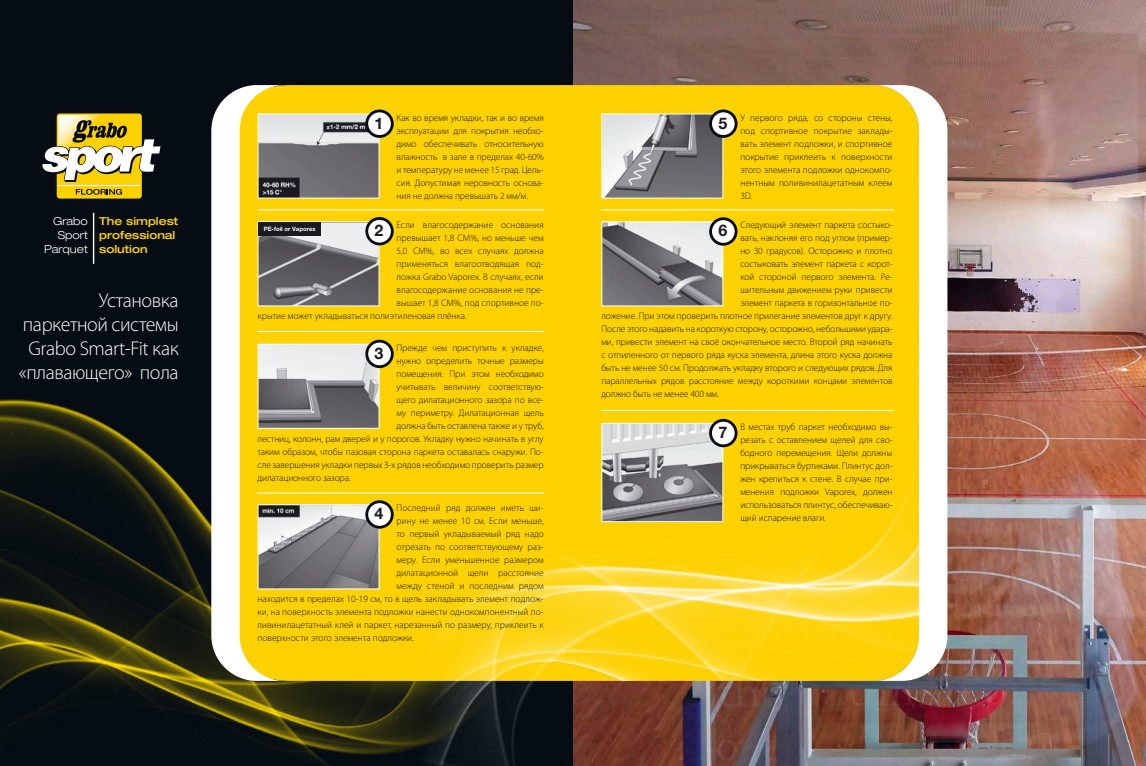
<style>
.page{position:relative;width:1146px;height:766px;background:#fff}
.page>*{position:absolute;margin:0;border:0;box-sizing:border-box;transform-origin:0 0}
.t1{font:300 20px/24px "Myriad Pro";letter-spacing:-.02em;color:#fff;text-align:right}
.t2{font:700 16px "Helvetica Neue LT Pro";color:#1a1a1f}
.t3{font:500 expanded 11px/14px "Helvetica Neue LT Pro";color:#fed100}
.t4{font:300 expanded 11px/14px "Helvetica Neue LT Pro";color:#fff;text-align:right}
.t5{font:300 9.5px/13px "Myriad Pro";letter-spacing:-.01em;color:#1a1a1f;text-align:justify}
.t6{font:700 6px "Helvetica Neue LT Pro";color:#fff}
</style>
<div class="page">
<img style="left:573px;top:0;width:572px;height:765px">
<div style="left:573px;top:85px;width:300px;height:306px;background:#fed100"></div>
<svg style="left:873px;top:85px;width:74px;height:595px"></svg>
<div style="left:0;top:0;width:573px;height:765px;background:#050c13"></div>
<img style="left:0;top:399px;width:304px;height:353px">
<div style="left:285px;top:85px;width:288px;height:595px;background:#fed100"></div>
<svg style="left:211px;top:85px;width:74px;height:595px;background:#f5e07f"></svg>
<div style="left:57px;top:113px;width:85px;height:85px;background:#fed100;border-radius:3px"></div>
<svg style="left:42px;top:115px;width:119px;height:82px"></svg>
<hr style="left:93px;top:213px;width:1px;height:51px;background:#fff">
<img style="left:304px;top:391px;width:614px;height:374px">
<svg style="left:257px;top:113px;width:123px;height:86px;background:#8f8e8e"></svg>
<svg style="left:257px;top:343px;width:123px;height:86px;background:#a5a4a4"></svg>
<svg style="left:257px;top:503px;width:123px;height:86px;background:#91908f"></svg>
<svg style="left:365px;top:109px;width:28px;height:29px"></svg>
<div style="left:368px;top:112px;width:23px;height:23px;background:#fff;border-radius:50%"></div>
<svg style="left:365px;top:339px;width:28px;height:29px"></svg>
<div style="left:368px;top:342px;width:23px;height:23px;background:#fff;border-radius:50%"></div>
<svg style="left:365px;top:500px;width:28px;height:28px"></svg>
<div style="left:368px;top:503px;width:23px;height:22px;background:#fff;border-radius:50%"></div>
<hr style="left:257px;top:209px;width:287px;height:1px;background:#fff">
<hr style="left:257px;top:331px;width:287px;height:1px;background:#fff">
<hr style="left:257px;top:492px;width:287px;height:1px;background:#fff">
<svg style="left:600px;top:113px;width:123px;height:86px;background:#9a9998"></svg>
<svg style="left:600px;top:221px;width:123px;height:86px;background:#969594"></svg>
<svg style="left:709px;top:109px;width:28px;height:29px"></svg>
<div style="left:711px;top:112px;width:23px;height:23px;background:#fff;border-radius:50%"></div>
<svg style="left:709px;top:217px;width:28px;height:28px"></svg>
<div style="left:711px;top:220px;width:23px;height:23px;background:#fff;border-radius:50%"></div>
<svg style="left:600px;top:422px;width:123px;height:100px;background:#a5a5a5"></svg>
<svg style="left:709px;top:419px;width:28px;height:28px"></svg>
<div style="left:711px;top:421px;width:23px;height:23px;background:#fff;border-radius:50%"></div>
<hr style="left:601px;top:209px;width:292px;height:1px;background:#fff">
<hr style="left:601px;top:410px;width:292px;height:1px;background:#fff">
<svg style="left:257px;top:221px;width:123px;height:86px;background:#838282"></svg>
<svg style="left:365px;top:217px;width:28px;height:28px"></svg>
<div style="left:368px;top:220px;width:23px;height:22px;background:#fff;border-radius:50%"></div>
<div style="left:259px;top:222px;width:62px;height:13px;background:#1a1a1f"></div>
<p class="t4" style="left:44px;top:214px;width:45px">Grabo<br>Sport<br>Parquet</p>
<p class="t3" style="left:99px;top:214px;width:81px">The simplest professional solution</p>
<h1 class="t1" style="left:19px;top:288px;width:161px">Установка паркетной системы<br>Grabo Smart-Fit как «плавающего» пола</h1>
<p class="t5" style="left:396px;top:111px;width:149px">Как во время укладки, так и во время эксплуатации для покрытия необхо&shy;димо обеспечивать относительную влажность в зале в пределах 40-60% и температуру не менее 15 град. Цель&shy;сия. Допустимая неровность основа&shy;ния не должна превышать 2 мм/м.</p>
<p class="t5" style="left:396px;top:218px;width:149px">Если влагосодержание основания</p>
<p class="t5" style="left:396px;top:231px;width:149px">превышает 1,8 CM%, но меньше чем</p>
<p class="t5" style="left:396px;top:244px;width:149px">5,0 CM%, во всех случаях должна</p>
<p class="t5" style="left:396px;top:257px;width:149px">применяться влагоотводящая под-</p>
<p class="t5" style="left:396px;top:270px;width:149px">ложка Grabo Vaporex. В случаях, если</p>
<p class="t5" style="left:396px;top:283px;width:149px">влагосодержание основания не пре-</p>
<p class="t5" style="left:396px;top:296px;width:149px">вышает 1,8 CM%, под спортивное по-</p>
<p class="t5" style="left:257px;top:309px;width:211px">крытие может укладываться полиэтиленовая плёнка.</p>
<p class="t5" style="left:396px;top:341px;width:149px">Прежде чем приступить к укладке,</p>
<p class="t5" style="left:396px;top:354px;width:149px">нужно определить точные размеры</p>
<p class="t5" style="left:396px;top:367px;width:149px">помещения. При этом необходимо</p>
<p class="t5" style="left:396px;top:380px;width:149px">учитывать величину соответствую-</p>
<p class="t5" style="left:396px;top:393px;width:149px">щего дилатационного зазора по все-</p>
<p class="t5" style="left:396px;top:406px;width:149px">му периметру. Дилатационная щель</p>
<p class="t5" style="left:396px;top:419px;width:149px">должна быть оставлена также и у труб,</p>
<p class="t5" style="left:257px;top:432px;width:287px">лестниц, колонн, рам дверей и у порогов. Укладку нужно начинать в углу</p>
<p class="t5" style="left:257px;top:445px;width:287px">таким образом, чтобы пазовая сторона паркета оставалась снаружи. По-</p>
<p class="t5" style="left:257px;top:458px;width:287px">сле завершения укладки первых 3-х рядов необходимо проверить размер</p>
<p class="t5" style="left:257px;top:471px;width:95px">дилатационного зазора.</p>
<p class="t5" style="left:396px;top:501px;width:149px">Последний ряд должен иметь ши-</p>
<p class="t5" style="left:396px;top:514px;width:149px">рину не менее 10 см. Если меньше,</p>
<p class="t5" style="left:396px;top:527px;width:149px">то первый укладываемый ряд надо</p>
<p class="t5" style="left:396px;top:540px;width:149px">отрезать по соответствующему раз-</p>
<p class="t5" style="left:396px;top:553px;width:149px">меру. Если уменьшенное размером</p>
<p class="t5" style="left:396px;top:566px;width:149px">дилатационной щели расстояние</p>
<p class="t5" style="left:396px;top:579px;width:149px">между стеной и последним рядом</p>
<p class="t5" style="left:257px;top:592px;width:288px">находится в пределах 10-19 см, то в щель закладывать элемент подлож-</p>
<p class="t5" style="left:257px;top:605px;width:288px">ки, на поверхность элемента подложки нанести однокомпонентный по-</p>
<p class="t5" style="left:257px;top:618px;width:287px">ливинилацетатный клей и паркет, нарезанный по размеру, приклеить к</p>
<p class="t5" style="left:257px;top:631px;width:158px">поверхности этого элемента подложки.</p>
<h2 class="t2" style="left:374px;top:113px;width:10px">1</h2>
<h2 class="t2" style="left:374px;top:220px;width:10px">2</h2>
<p class="t6" style="left:264px;top:225px;width:53px">PE-foil or Vaporex</p>
<h2 class="t2" style="left:374px;top:343px;width:10px">3</h2>
<h2 class="t2" style="left:374px;top:503px;width:10px">4</h2>
<p class="t5" style="left:740px;top:111px;width:154px">У первого ряда, со стороны стены, под спортивное покрытие заклады&shy;вать элемент подложки, и спортивное покрытие приклеить к поверхности этого элемента подложки однокомпо&shy;нентным поливинилацетатным клеем 3D.</p>
<p class="t5" style="left:740px;top:218px;width:154px">Следующий элемент паркета состыко-</p>
<p class="t5" style="left:740px;top:231px;width:154px">вать, наклоняя его под углом (пример-</p>
<p class="t5" style="left:740px;top:244px;width:154px">но 30 градусов). Осторожно и плотно</p>
<p class="t5" style="left:740px;top:257px;width:154px">состыковать элемент паркета с корот-</p>
<p class="t5" style="left:740px;top:270px;width:154px">кой стороной первого элемента. Ре-</p>
<p class="t5" style="left:740px;top:283px;width:154px">шительным движением руки привести</p>
<p class="t5" style="left:740px;top:296px;width:154px">элемент паркета в горизонтальное по-</p>
<p class="t5" style="left:601px;top:309px;width:293px">ложение. При этом проверить плотное прилегание элементов друг к другу.</p>
<p class="t5" style="left:601px;top:322px;width:293px">После этого надавить на короткую сторону, осторожно, небольшими удара-</p>
<p class="t5" style="left:601px;top:335px;width:292px">ми, привести элемент на своё окончательное место. Второй ряд начинать</p>
<p class="t5" style="left:601px;top:348px;width:292px">с отпиленного от первого ряда куска элемента, длина этого куска должна</p>
<p class="t5" style="left:601px;top:361px;width:293px">быть не менее 50 см. Продолжать укладку второго и следующих рядов. Для</p>
<p class="t5" style="left:601px;top:374px;width:293px">параллельных рядов расстояние между короткими концами элементов</p>
<p class="t5" style="left:601px;top:387px;width:119px">должно быть не менее 400 мм.</p>
<p class="t5" style="left:740px;top:420px;width:154px">В местах труб паркет необходимо вы&shy;резать с оставлением щелей для сво&shy;бодного перемещения. Щели должны прикрываться буртиками. Плинтус дол&shy;жен крепиться к стене. В случае при&shy;менения подложки Vaporex, должен использоваться плинтус, обеспечиваю&shy;щий испарение влаги.</p>
<h2 class="t2" style="left:718px;top:113px;width:10px">5</h2>
<h2 class="t2" style="left:718px;top:221px;width:10px">6</h2>
<h2 class="t2" style="left:718px;top:422px;width:10px">7</h2>
</div>
